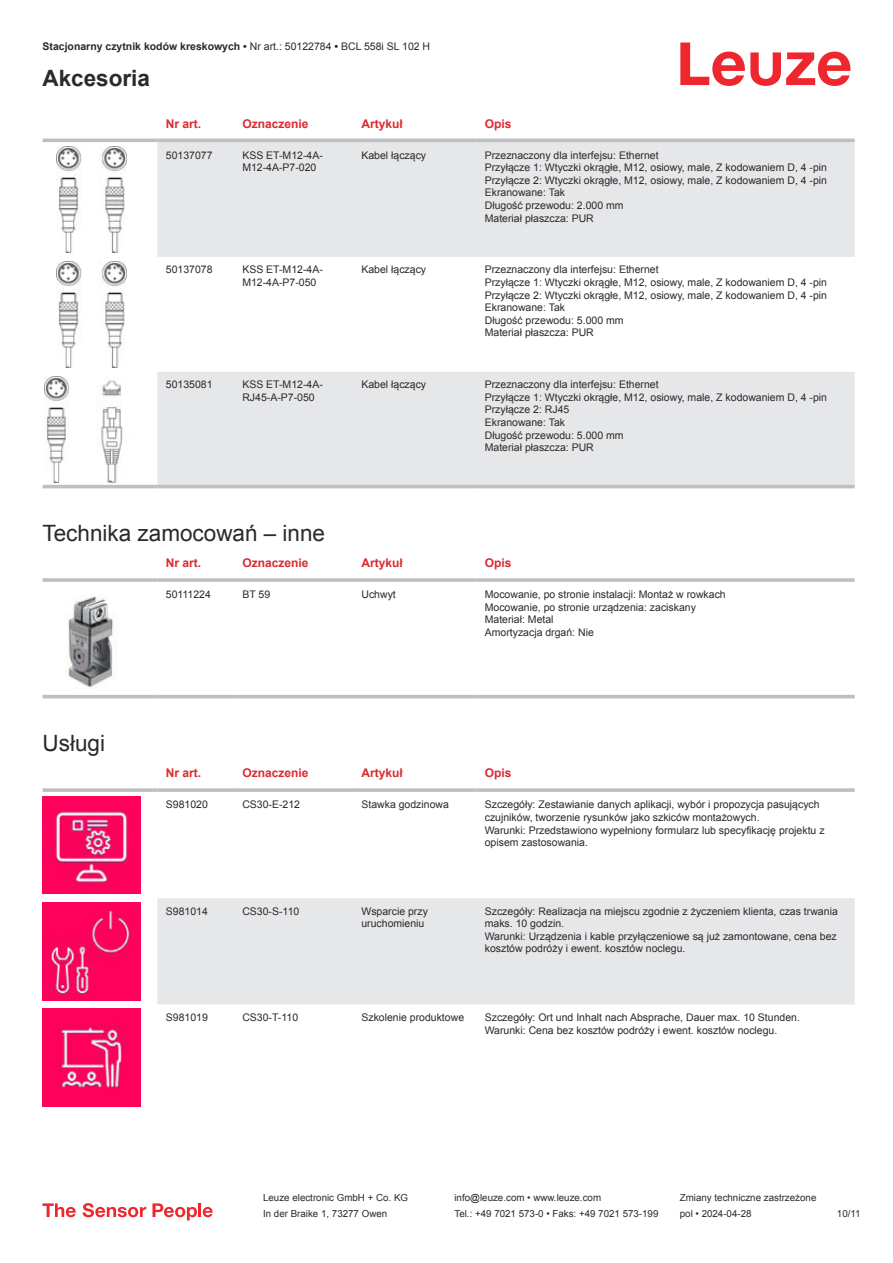
<style>
.page{position:relative;width:893px;height:1263px;background:#fff}
.page>*{position:absolute;margin:0;border:0;box-sizing:border-box;transform-origin:0 0}
.t1{font:22.5px "Arial";color:#2b292a}
.t2{font:700 22.5px "Arial";color:#2b292a}
.t3{font:700 12px "Arial";color:#db2a30}
.t4{font:10.5px/12.6px "Arial";color:#2b292a}
.t5{font:700 10.5px "Arial";color:#2b292a}
.t6{font:9.75px "Arial";color:#2b292a}
.s1{font-weight:400}
</style>
<div class="page">
<svg style="left:680px;top:43px;width:170px;height:43px"></svg>
<svg style="left:43px;top:138px;width:812px;height:351px"></svg>
<svg style="left:157px;top:142px;width:698px;height:343px;fill:#e6e7e9"></svg>
<hr style="left:43px;top:139px;width:114px;height:3px;background:#bdbfc1">
<hr style="left:157px;top:139px;width:77px;height:3px;background:#bdbfc1">
<hr style="left:234px;top:139px;width:119px;height:3px;background:#bdbfc1">
<hr style="left:353px;top:139px;width:123px;height:3px;background:#bdbfc1">
<hr style="left:476px;top:139px;width:379px;height:3px;background:#bdbfc1">
<hr style="left:43px;top:485px;width:114px;height:3px;background:#bdbfc1">
<hr style="left:157px;top:485px;width:77px;height:3px;background:#bdbfc1">
<hr style="left:234px;top:485px;width:119px;height:3px;background:#bdbfc1">
<hr style="left:353px;top:485px;width:123px;height:3px;background:#bdbfc1">
<hr style="left:476px;top:485px;width:379px;height:3px;background:#bdbfc1">
<img style="left:56px;top:146px;width:70px;height:107px">
<img style="left:56px;top:261px;width:70px;height:106px">
<img style="left:45px;top:376px;width:93px;height:106px">
<svg style="left:43px;top:698px;width:812px;height:1px"></svg>
<hr style="left:43px;top:578px;width:114px;height:4px;background:#bdbfc1">
<hr style="left:157px;top:578px;width:77px;height:4px;background:#c7c9ca">
<hr style="left:234px;top:578px;width:119px;height:4px;background:#bdbfc1">
<hr style="left:353px;top:578px;width:123px;height:4px;background:#bdbfc1">
<hr style="left:476px;top:578px;width:379px;height:4px;background:#c7c9ca">
<hr style="left:43px;top:695px;width:114px;height:3px;background:#bdbfc1">
<hr style="left:157px;top:695px;width:77px;height:3px;background:#bdbfc1">
<hr style="left:234px;top:695px;width:119px;height:3px;background:#bdbfc1">
<hr style="left:353px;top:695px;width:123px;height:3px;background:#bdbfc1">
<hr style="left:476px;top:695px;width:379px;height:3px;background:#bdbfc1">
<img style="left:68px;top:596px;width:45px;height:91px">
<svg style="left:43px;top:796px;width:811px;height:311px"></svg>
<div style="left:157px;top:898px;width:698px;height:106px;background:#e6e7e9"></div>
<svg style="left:43px;top:788px;width:114px;height:4px"></svg>
<svg style="left:157px;top:788px;width:77px;height:4px"></svg>
<svg style="left:234px;top:788px;width:119px;height:4px"></svg>
<svg style="left:353px;top:788px;width:123px;height:4px"></svg>
<svg style="left:476px;top:788px;width:379px;height:4px;background:#c3c5c7"></svg>
<img style="left:43px;top:796px;width:97px;height:98px">
<img style="left:43px;top:902px;width:97px;height:98px">
<img style="left:43px;top:1009px;width:97px;height:97px">
<svg style="left:43px;top:1203px;width:33px;height:14px"></svg>
<svg style="left:83px;top:1203px;width:63px;height:14px"></svg>
<svg style="left:153px;top:1203px;width:44px;height:17px"></svg>
<hr style="left:198px;top:1203px;width:3px;height:14px;background:#ed272d">
<svg style="left:203px;top:1207px;width:10px;height:10px"></svg>
<p class="t5" style="left:43px;top:43px;width:389px">Stacjonarny czytnik kodów kreskowych • <span class="s1">Nr art.: 50122784</span> • <span class="s1">BCL 558i SL 102 H</span></p>
<h1 class="t2" style="left:43px;top:70px;width:109px">Akcesoria</h1>
<p class="t3" style="left:166px;top:115px;width:37px">Nr art.</p>
<p class="t3" style="left:242px;top:119px;width:68px">Oznaczenie</p>
<p class="t3" style="left:361px;top:115px;width:43px">Artykuł</p>
<p class="t3" style="left:485px;top:119px;width:28px">Opis</p>
<p class="t4" style="left:166px;top:150px;width:48px">50137077</p>
<p class="t4" style="left:242px;top:148px;width:82px">KSS ET-M12-4A-<br>M12-4A-P7-020</p>
<p class="t4" style="left:361px;top:148px;width:66px">Kabel łączący</p>
<p class="t4" style="left:485px;top:148px;width:344px">Przeznaczony dla interfejsu: Ethernet<br>Przyłącze 1: Wtyczki okrągłe, M12, osiowy, male, Z kodowaniem D, 4 -pin Przyłącze 2: Wtyczki okrągłe, M12, osiowy, male, Z kodowaniem D, 4 -pin Ekranowane: Tak<br>Długość przewodu: 2.000 mm<br>Materiał płaszcza: PUR</p>
<p class="t4" style="left:166px;top:264px;width:48px">50137078</p>
<p class="t4" style="left:242px;top:263px;width:82px">KSS ET-M12-4A-<br>M12-4A-P7-050</p>
<p class="t4" style="left:361px;top:263px;width:66px">Kabel łączący</p>
<p class="t4" style="left:485px;top:263px;width:344px">Przeznaczony dla interfejsu: Ethernet<br>Przyłącze 1: Wtyczki okrągłe, M12, osiowy, male, Z kodowaniem D, 4 -pin Przyłącze 2: Wtyczki okrągłe, M12, osiowy, male, Z kodowaniem D, 4 -pin Ekranowane: Tak<br>Długość przewodu: 5.000 mm<br>Materiał płaszcza: PUR</p>
<p class="t4" style="left:166px;top:379px;width:48px">50135081</p>
<p class="t4" style="left:242px;top:378px;width:82px">KSS ET-M12-4A-<br>RJ45-A-P7-050</p>
<p class="t4" style="left:361px;top:378px;width:66px">Kabel łączący</p>
<p class="t4" style="left:485px;top:378px;width:344px">Przeznaczony dla interfejsu: Ethernet<br>Przyłącze 1: Wtyczki okrągłe, M12, osiowy, male, Z kodowaniem D, 4 -pin<br>Przyłącze 2: RJ45<br>Ekranowane: Tak<br>Długość przewodu: 5.000 mm<br>Materiał płaszcza: PUR</p>
<h1 class="t1" style="left:43px;top:518px;width:284px">Technika zamocowań – inne</h1>
<p class="t3" style="left:166px;top:555px;width:37px">Nr art.</p>
<p class="t3" style="left:242px;top:559px;width:68px">Oznaczenie</p>
<p class="t3" style="left:361px;top:555px;width:43px">Artykuł</p>
<p class="t3" style="left:485px;top:559px;width:28px">Opis</p>
<p class="t4" style="left:166px;top:589px;width:47px">50111224</p>
<p class="t4" style="left:242px;top:588px;width:29px">BT 59</p>
<p class="t4" style="left:361px;top:589px;width:36px">Uchwyt</p>
<p class="t4" style="left:485px;top:588px;width:242px">Mocowanie, po stronie instalacji: Montaż w rowkach Mocowanie, po stronie urządzenia: zaciskany Materiał: Metal<br>Amortyzacja drgań: Nie</p>
<h1 class="t1" style="left:43px;top:728px;width:64px">Usługi</h1>
<p class="t3" style="left:166px;top:765px;width:37px">Nr art.</p>
<p class="t3" style="left:242px;top:769px;width:68px">Oznaczenie</p>
<p class="t3" style="left:361px;top:765px;width:43px">Artykuł</p>
<p class="t3" style="left:485px;top:769px;width:28px">Opis</p>
<p class="t4" style="left:166px;top:798px;width:44px">S981020</p>
<p class="t4" style="left:242px;top:798px;width:59px">CS30-E-212</p>
<p class="t4" style="left:361px;top:798px;width:89px">Stawka godzinowa</p>
<p class="t4" style="left:485px;top:798px;width:341px">Szczegóły: Zestawianie danych aplikacji, wybór i propozycja pasujących czujników, tworzenie rysunków jako szkiców montażowych.<br>Warunki: Przedstawiono wypełniony formularz lub specyfikację projektu z opisem zastosowania.</p>
<p class="t4" style="left:166px;top:904px;width:44px">S981014</p>
<p class="t4" style="left:242px;top:906px;width:58px">CS30-S-110</p>
<p class="t4" style="left:361px;top:906px;width:68px">Wsparcie przy uruchomieniu</p>
<p class="t4" style="left:485px;top:904px;width:355px">Szczegóły: Realizacja na miejscu zgodnie z życzeniem klienta, czas trwania maks. 10 godzin.<br>Warunki: Urządzenia i kable przyłączeniowe są już zamontowane, cena bez kosztów podróży i ewent. kosztów noclegu.</p>
<p class="t4" style="left:166px;top:1011px;width:44px">S981019</p>
<p class="t4" style="left:242px;top:1012px;width:57px">CS30-T-110</p>
<p class="t4" style="left:361px;top:1011px;width:104px">Szkolenie produktowe</p>
<p class="t4" style="left:485px;top:1011px;width:317px">Szczegóły: Ort und Inhalt nach Absprache, Dauer max. 10 Stunden.<br>Warunki: Cena bez kosztów podróży i ewent. kosztów noclegu.</p>
<p class="t6" style="left:263px;top:1191px;width:146px">Leuze electronic GmbH + Co. KG</p>
<p class="t6" style="left:454px;top:1191px;width:148px">info@leuze.com • www.leuze.com</p>
<p class="t6" style="left:680px;top:1191px;width:138px">Zmiany techniczne zastrzeżone</p>
<p class="t6" style="left:263px;top:1210px;width:126px">In der Braike 1, 73277 Owen</p>
<p class="t6" style="left:454px;top:1207px;width:205px">Tel.: +49 7021 573-0 • Faks: +49 7021 573-199</p>
<p class="t6" style="left:680px;top:1207px;width:73px">pol • 2024-04-28</p>
<p class="t6" style="left:837px;top:1210px;width:25px">10 /11</p>
</div>
